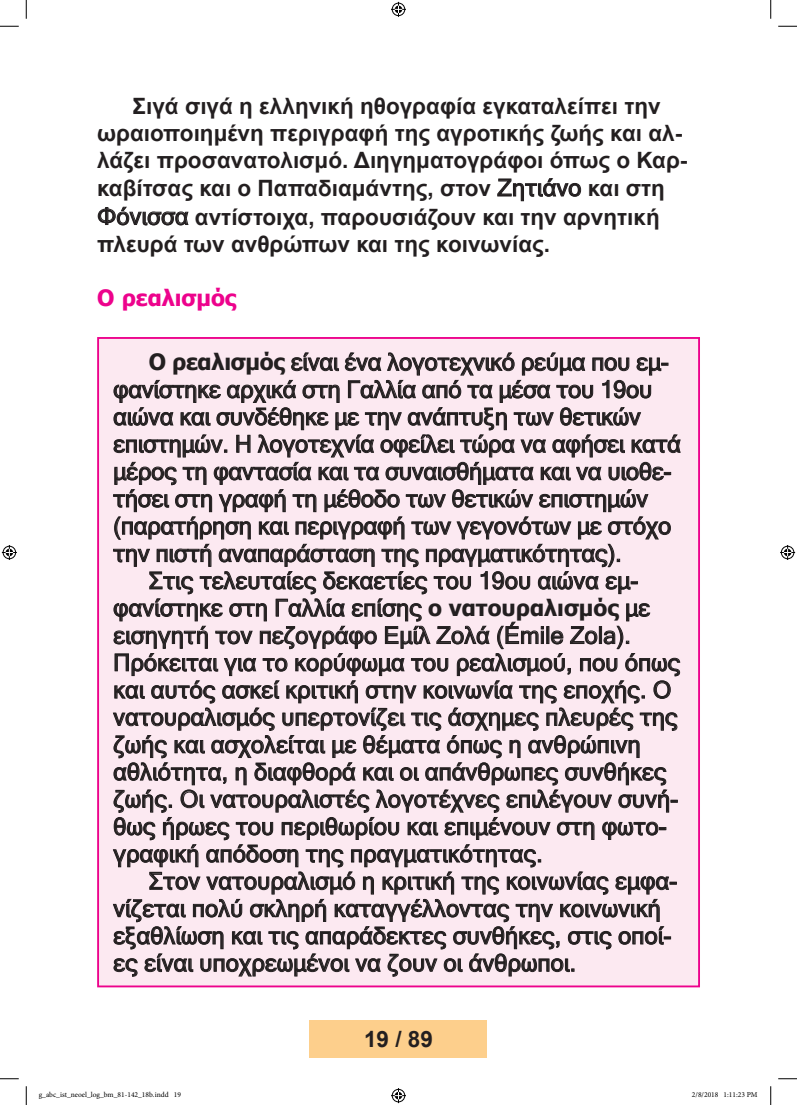
<style>
.page{position:relative;width:797px;height:1105px;background:#fff}
.page>*{position:absolute;margin:0;border:0;box-sizing:border-box;transform-origin:0 0}
.t1{font:23.75px "Microsoft Sans Serif";color:#231f20}
.t2{font:700 22.5px/27.6px "Arial";color:#231f20}
.t3{font:700 22.5px "Tahoma";color:#ed028c}
.t4{font:7.5px "Minion Pro";color:#000}
.s1{font-family:"Microsoft Sans Serif";font-weight:400;font-size:23.75px}
.s2{font-family:"Tahoma";font-weight:700;font-size:22.5px}
</style>
<div class="page">
<div style="left:310px;top:1020px;width:177px;height:37px;background:#fdcf8c"></div>
<svg style="left:497px;top:178px;width:84px;height:23px"></svg>
<svg style="left:98px;top:207px;width:90px;height:18px"></svg>
<div style="left:98px;top:338px;width:601px;height:648px;background:#fce9f1"></div>
<svg style="left:113px;top:352px;width:567px;height:625px"></svg>
<svg style="left:0;top:25px;width:19px;height:2px"></svg>
<svg style="left:778px;top:25px;width:19px;height:2px"></svg>
<svg style="left:0;top:1078px;width:19px;height:1px"></svg>
<svg style="left:778px;top:1078px;width:19px;height:1px"></svg>
<svg style="left:25px;top:0;width:2px;height:19px"></svg>
<svg style="left:25px;top:1086px;width:2px;height:19px"></svg>
<svg style="left:770px;top:0;width:1px;height:19px"></svg>
<svg style="left:770px;top:1086px;width:1px;height:19px"></svg>
<svg style="left:391px;top:2px;width:15px;height:15px"></svg>
<svg style="left:391px;top:1088px;width:15px;height:15px"></svg>
<svg style="left:2px;top:545px;width:15px;height:15px"></svg>
<svg style="left:780px;top:545px;width:15px;height:15px"></svg>
<p class="t2" style="left:97px;top:92px;width:592px;text-indent:35px">Σιγά σιγά η ελληνική ηθογραφία εγκαταλείπει την ωραιοποιημένη περιγραφή της αγροτικής ζωής και αλ&shy;λάζει προσανατολισμό. Διηγηματογράφοι όπως ο Καρ&shy;καβίτσας και ο Παπαδιαμάντης, στον <span class="s1">Ζητιάνο</span> και στη <span class="s1">Φόνισσα</span> αντίστοιχα, παρουσιάζουν και την αρνητική πλευρά των ανθρώπων και της κοινωνίας.</p>
<p class="t3" style="left:97px;top:282px;width:141px">Ο ρεαλισμός</p>
<p class="t1" style="left:149px;top:347px;width:521px"><span class="s2">Ο ρεαλισμός</span> είναι ένα λογοτεχνικό ρεύμα που εμ-</p>
<p class="t1" style="left:113px;top:374px;width:540px">φανίστηκε αρχικά στη Γαλλία από τα μέσα του 19ου</p>
<p class="t1" style="left:113px;top:401px;width:529px">αιώνα και συνδέθηκε με την ανάπτυξη των θετικών</p>
<p class="t1" style="left:113px;top:428px;width:569px">επιστημών. Η λογοτεχνία οφείλει τώρα να αφήσει κατά</p>
<p class="t1" style="left:113px;top:456px;width:559px">μέρος τη φαντασία και τα συναισθήματα και να υιοθε-</p>
<p class="t1" style="left:113px;top:483px;width:536px">τήσει στη γραφή τη μέθοδο των θετικών επιστημών</p>
<p class="t1" style="left:113px;top:510px;width:559px">(παρατήρηση και περιγραφή των γεγονότων με στόχο</p>
<p class="t1" style="left:113px;top:538px;width:510px">την πιστή αναπαράσταση της πραγματικότητας).</p>
<p class="t1" style="left:149px;top:565px;width:491px">Στις τελευταίες δεκαετίες του 19ου αιώνα εμ-</p>
<p class="t1" style="left:113px;top:592px;width:538px">φανίστηκε στη Γαλλία επίσης <span class="s2">ο νατουραλισμός</span> με</p>
<p class="t1" style="left:113px;top:620px;width:519px">εισηγητή τον πεζογράφο Εμίλ Ζολά (Émile Zola).</p>
<p class="t1" style="left:113px;top:647px;width:568px">Πρόκειται για το κορύφωμα του ρεαλισμού, που όπως</p>
<p class="t1" style="left:113px;top:674px;width:559px">και αυτός ασκεί κριτική στην κοινωνία της εποχής. Ο</p>
<p class="t1" style="left:113px;top:702px;width:566px">νατουραλισμός υπερτονίζει τις άσχημες πλευρές της</p>
<p class="t1" style="left:113px;top:729px;width:529px">ζωής και ασχολείται με θέματα όπως η ανθρώπινη</p>
<p class="t1" style="left:113px;top:756px;width:555px">αθλιότητα, η διαφθορά και οι απάνθρωπες συνθήκες</p>
<p class="t1" style="left:113px;top:784px;width:566px">ζωής. Οι νατουραλιστές λογοτέχνες επιλέγουν συνή-</p>
<p class="t1" style="left:113px;top:811px;width:555px">θως ήρωες του περιθωρίου και επιμένουν στη φωτο-</p>
<p class="t1" style="left:113px;top:838px;width:431px">γραφική απόδοση της πραγματικότητας.</p>
<p class="t1" style="left:149px;top:865px;width:530px">Στον νατουραλισμό η κριτική της κοινωνίας εμφα-</p>
<p class="t1" style="left:113px;top:893px;width:549px">νίζεται πολύ σκληρή καταγγέλλοντας την κοινωνική</p>
<p class="t1" style="left:113px;top:920px;width:559px">εξαθλίωση και τις απαράδεκτες συνθήκες, στις οποί-</p>
<p class="t1" style="left:113px;top:947px;width:464px">ες είναι υποχρεωμένοι να ζουν οι άνθρωποι.</p>
<p class="t2" style="left:364px;top:1025px;width:70px">19 / 89</p>
<p class="t4" style="left:39px;top:1090px;width:144px">g_abc_ist_neoel_log_bm_81-142_18b.indd 19</p>
<p class="t4" style="left:692px;top:1090px;width:67px">2/8/2018 1:11:23 PM</p>
</div>
